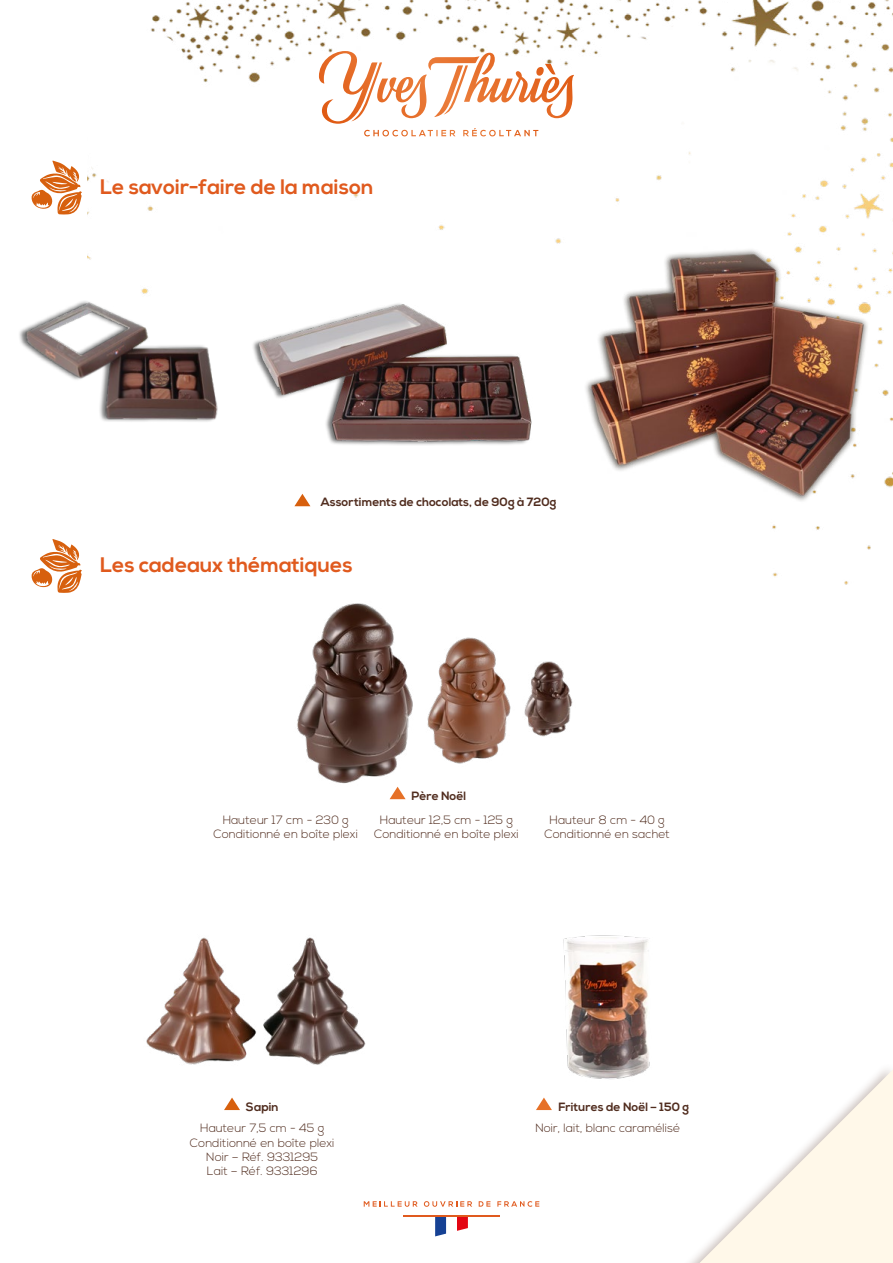
<style>
.page{position:relative;width:893px;height:1263px;background:#fff}
.page>*{position:absolute;margin:0;border:0;box-sizing:border-box;transform-origin:0 0}
.t1{font:700 21px "Nexa";color:#e05a1e}
.t2{font:300 12px/14.4px "Nexa";color:#502c1e;text-align:center}
.t3{font:700 12px "Nexa";color:#502c1e}
</style>
<div class="page">
<svg style="left:364px;top:1201px;width:54px;height:6px"></svg>
<svg style="left:424px;top:1201px;width:48px;height:6px"></svg>
<svg style="left:479px;top:1201px;width:11px;height:5px"></svg>
<svg style="left:497px;top:1201px;width:42px;height:6px"></svg>
<svg style="left:435px;top:1216px;width:33px;height:20px"></svg>
<hr style="left:403px;top:1215px;width:97px;height:1px;background:#e05a1e">
<svg style="left:690px;top:1069px;width:203px;height:194px"></svg>
<img style="left:88px;top:0;width:805px;height:585px">
<img style="left:247px;top:251px;width:297px;height:253px">
<img style="left:19px;top:282px;width:224px;height:160px">
<img style="left:566px;top:216px;width:327px;height:315px">
<svg style="left:294px;top:494px;width:16px;height:12px"></svg>
<img style="left:297px;top:603px;width:276px;height:197px">
<svg style="left:536px;top:1097px;width:16px;height:13px"></svg>
<img style="left:563px;top:935px;width:87px;height:144px">
<svg style="left:31px;top:161px;width:51px;height:54px"></svg>
<svg style="left:31px;top:539px;width:51px;height:54px"></svg>
<img style="left:146px;top:937px;width:220px;height:128px">
<svg style="left:224px;top:1097px;width:16px;height:13px"></svg>
<h1 class="t1" style="left:100px;top:174px;width:275px">Le savoir-faire de la maison</h1>
<p class="t3" style="left:321px;top:495px;width:237px">Assortiments de chocolats, de 90g à 720g</p>
<h1 class="t1" style="left:100px;top:553px;width:254px">Les cadeaux thématiques</h1>
<p class="t2" style="left:213px;top:813px;width:146px">Hauteur 17 cm - 230 g<br>Conditionné en boîte plexi</p>
<p class="t3" style="left:412px;top:789px;width:56px">Père Noël</p>
<p class="t2" style="left:374px;top:813px;width:146px">Hauteur 12,5 cm - 125 g<br>Conditionné en boîte plexi</p>
<p class="t2" style="left:544px;top:813px;width:127px">Hauteur 8 cm - 40 g<br>Conditionné en sachet</p>
<p class="t3" style="left:246px;top:1100px;width:35px">Sapin</p>
<p class="t2" style="left:190px;top:1121px;width:146px">Hauteur 7,5 cm - 45 g<br>Conditionné en boîte plexi<br>Noir – Réf. 9331295<br>Lait – Réf. 9331296</p>
<p class="t3" style="left:558px;top:1100px;width:132px">Fritures de Noël – 150 g</p>
<p class="t2" style="left:535px;top:1121px;width:146px">Noir, lait, blanc caramélisé</p>
</div>
